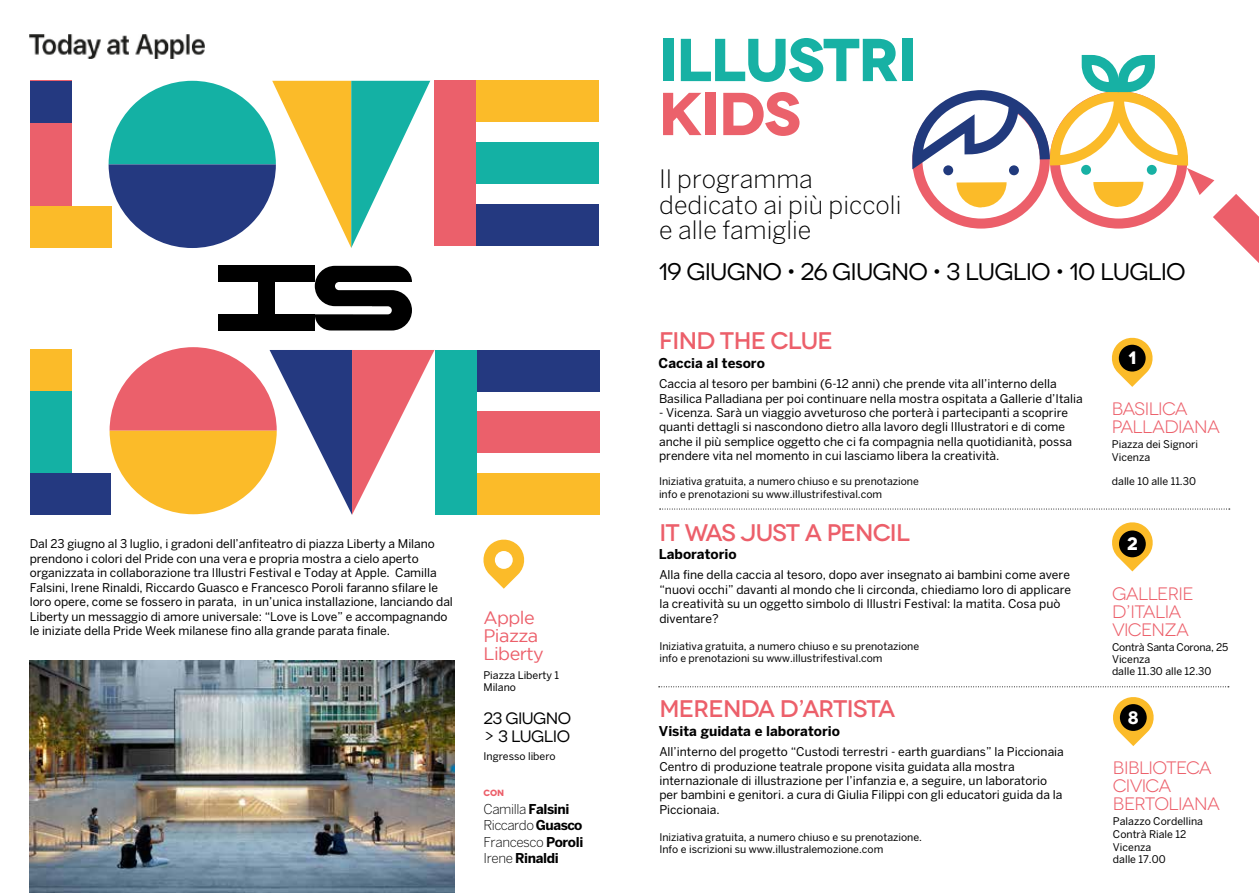
<style>
.page{position:relative;width:1259px;height:893px;background:#fff}
.page>*{position:absolute;margin:0;border:0;box-sizing:border-box;transform-origin:0 0}
.t1{font:700 60.45px "Novecentowide";letter-spacing:-.03em;color:#17b1a4}
.t2{font:700 60.45px "Novecentowide";color:#eb616b}
.t3{font:300 25.2px/25.5px "Benton Sans";color:#000}
.t4{font:500 24px "Novecentowide";letter-spacing:-.03em;color:#ec5f6a}
.t5{font:24px "Novecentowide";letter-spacing:-.03em;color:#000}
.t6{font:18px/18px "Novecentowide";letter-spacing:-.04em;color:#ec5f6a}
.t7{font:18px/18px "Gotham";letter-spacing:-.03em;color:#ec5f6a}
.t8{font:700 18px "Novecentowide";color:#fff}
.t9{font:16.5px/18px "Novecentowide";letter-spacing:-.03em;color:#000}
.t10{font:300 13.5px/16.5px "Benton Sans";letter-spacing:-.03em;color:#000}
.t11{font:700 13.5px "Benton Sans";color:#000}
.t12{font:12px/14.4px "Benton Sans";color:#000}
.t13{font:10.5px/12.6px "Benton Sans";color:#000}
.t14{font:700 9px "Novecentowide";color:#ec5f6a}
.s1{font-weight:700}
</style>
<div class="page">
<svg style="left:483px;top:539px;width:42px;height:50px"></svg>
<div style="left:435px;top:474px;width:164px;height:41px;background:#fbbb29"></div>
<div style="left:435px;top:350px;width:164px;height:41px;background:#243980"></div>
<div style="left:435px;top:411px;width:164px;height:42px;background:#eb606b"></div>
<div style="left:435px;top:350px;width:42px;height:165px;background:#14b1a4"></div>
<div style="left:30px;top:81px;width:42px;height:167px;background:#eb606b"></div>
<div style="left:30px;top:206px;width:81px;height:42px;background:#fbbb29"></div>
<svg style="left:109px;top:81px;width:321px;height:167px"></svg>
<div style="left:30px;top:81px;width:42px;height:42px;background:#243980"></div>
<div style="left:435px;top:205px;width:164px;height:41px;background:#243980"></div>
<div style="left:435px;top:81px;width:164px;height:41px;background:#fbbb29"></div>
<div style="left:435px;top:142px;width:164px;height:42px;background:#14b1a4"></div>
<div style="left:435px;top:81px;width:41px;height:165px;background:#eb606b"></div>
<div style="left:31px;top:350px;width:41px;height:164px;background:#14b1a4"></div>
<div style="left:31px;top:350px;width:41px;height:41px;background:#fbbb29"></div>
<div style="left:31px;top:473px;width:80px;height:41px;background:#243980"></div>
<svg style="left:110px;top:347px;width:324px;height:168px"></svg>
<div style="left:218px;top:314px;width:97px;height:17px;background:#000"></div>
<div style="left:218px;top:266px;width:97px;height:16px;background:#000"></div>
<div style="left:258px;top:266px;width:16px;height:64px;background:#000"></div>
<svg style="left:315px;top:266px;width:97px;height:64px"></svg>
<svg style="left:1112px;top:522px;width:41px;height:49px"></svg>
<svg style="left:1112px;top:337px;width:41px;height:50px"></svg>
<svg style="left:1113px;top:697px;width:41px;height:49px"></svg>
<svg style="left:659px;top:686px;width:570px;height:1px"></svg>
<svg style="left:659px;top:509px;width:570px;height:1px"></svg>
<svg style="left:912px;top:55px;width:347px;height:208px"></svg>
<div style="left:1119px;top:530px;width:26px;height:27px;background:#000;border-radius:50%"></div>
<div style="left:1118px;top:345px;width:27px;height:27px;background:#000;border-radius:50%"></div>
<div style="left:1120px;top:704px;width:26px;height:27px;background:#000;border-radius:50%"></div>
<img style="left:30px;top:34px;width:175px;height:24px">
<img style="left:30px;top:661px;width:424px;height:232px">
<p class="t12" style="left:30px;top:537px;width:425px">Dal 23 giugno al 3 luglio, i gradoni dell’anfiteatro di piazza Liberty a Milano prendono i colori del Pride con una vera e propria mostra a cielo aperto organizzata in collaborazione tra Illustri Festival e Today at Apple. Camilla Falsini, Irene Rinaldi, Riccardo Guasco e Francesco Poroli faranno sfilare le loro opere, come se fossero in parata, in un’unica installazione, lanciando dal Liberty un messaggio di amore universale: “Love is Love” e accompagnando le iniziate della Pride Week milanese fino alla grande parata finale.</p>
<h3 class="t7" style="left:483px;top:608px;width:62px">Apple<br>Piazza<br>Liberty</h3>
<p class="t13" style="left:483px;top:669px;width:77px;line-height:12px">Piazza Liberty 1<br>Milano</p>
<h3 class="t9" style="left:483px;top:709px;width:89px">23 GIUGNO &gt; 3 LUGLIO</h3>
<p class="t13" style="left:483px;top:750px;width:74px">Ingresso libero</p>
<p class="t14" style="left:483px;top:787px;width:22px">CON</p>
<p class="t10" style="left:483px;top:800px;width:101px">Camilla <span class="s1">Falsini<br></span>Riccardo <span class="s1">Guasco<br></span>Francesco <span class="s1">Poroli<br></span>Irene <span class="s1">Rinaldi</span></p>
<h1 class="t1" style="left:658px;top:22px;width:260px">ILLUSTRI</h1>
<h1 class="t2" style="left:658px;top:76px;width:144px">KIDS</h1>
<h2 class="t3" style="left:659px;top:166px;width:244px">Il programma dedicato ai più piccoli e alle famiglie</h2>
<h3 class="t5" style="left:658px;top:257px;width:529px">19 GIUGNO • 26 GIUGNO • 3 LUGLIO • 10 LUGLIO</h3>
<h3 class="t4" style="left:659px;top:327px;width:175px">FIND THE CLUE</h3>
<p class="t11" style="left:658px;top:355px;width:108px">Caccia al tesoro</p>
<p class="t12" style="left:659px;top:376px;width:425px">Caccia al tesoro per bambini (6-12 anni) che prende vita all’interno della<br>Basilica Palladiana per poi continuare nella mostra ospitata a Gallerie d’Italia</p>
<p class="t12" style="left:659px;top:405px;width:415px">- Vicenza. Sarà un viaggio avveturoso che porterà i partecipanti a scoprire quanti dettagli si nascondono dietro alla lavoro degli Illustratori e di come anche il più semplice oggetto che ci fa compagnia nella quotidianità, possa prendere vita nel momento in cui lasciamo libera la creatività.</p>
<p class="t13" style="left:659px;top:475px;width:261px">Iniziativa gratuita, a numero chiuso e su prenotazione info e prenotazioni su www.illustrifestival.com</p>
<h3 class="t4" style="left:659px;top:518px;width:252px">IT WAS JUST A PENCIL</h3>
<p class="t11" style="left:659px;top:546px;width:79px">Laboratorio</p>
<p class="t12" style="left:659px;top:568px;width:413px">Alla fine della caccia al tesoro, dopo aver insegnato ai bambini come avere “nuovi occhi” davanti al mondo che li circonda, chiediamo loro di applicare la creatività su un oggetto simbolo di Illustri Festival: la matita. Cosa può diventare?</p>
<p class="t13" style="left:659px;top:639px;width:261px">Iniziativa gratuita, a numero chiuso e su prenotazione info e prenotazioni su www.illustrifestival.com</p>
<h3 class="t4" style="left:659px;top:695px;width:238px">MERENDA D’ARTISTA</h3>
<p class="t11" style="left:659px;top:723px;width:182px">Visita guidata e laboratorio</p>
<p class="t12" style="left:659px;top:744px;width:406px">All’interno del progetto “Custodi terrestri - earth guardians” la Piccionaia Centro di produzione teatrale propone visita guidata alla mostra internazionale di illustrazione per l’infanzia e, a seguire, un laboratorio per bambini e genitori. a cura di Giulia Filippi con gli educatori guida da la Piccionaia.</p>
<p class="t13" style="left:659px;top:830px;width:264px">Iniziativa gratuita, a numero chiuso e su prenotazione.<br>Info e iscrizioni su www.illustralemozione.com</p>
<h3 class="t8" style="left:1128px;top:347px;width:10px">1</h3>
<h3 class="t6" style="left:1112px;top:400px;width:110px">BASILICA<br>PALLADIANA</h3>
<p class="t13" style="left:1112px;top:438px;width:88px">Piazza dei Signori<br>Vicenza</p>
<p class="t13" style="left:1112px;top:475px;width:86px">dalle 10 alle 11.30</p>
<h3 class="t8" style="left:1126px;top:533px;width:13px">2</h3>
<h3 class="t6" style="left:1112px;top:584px;width:83px">GALLERIE<br>D’ITALIA<br>VICENZA</h3>
<p class="t13" style="left:1112px;top:641px;width:118px;line-height:12px">Contrà Santa Corona, 25<br>Vicenza<br>dalle 11.30 alle 12.30</p>
<h3 class="t8" style="left:1127px;top:706px;width:12px">8</h3>
<h3 class="t6" style="left:1113px;top:759px;width:108px">BIBLIOTECA<br>CIVICA<br>BERTOLIANA</h3>
<p class="t13" style="left:1113px;top:815px;width:92px">Palazzo Cordellina<br>Contrà Riale 12<br>Vicenza<br>dalle 17.00</p>
</div>
